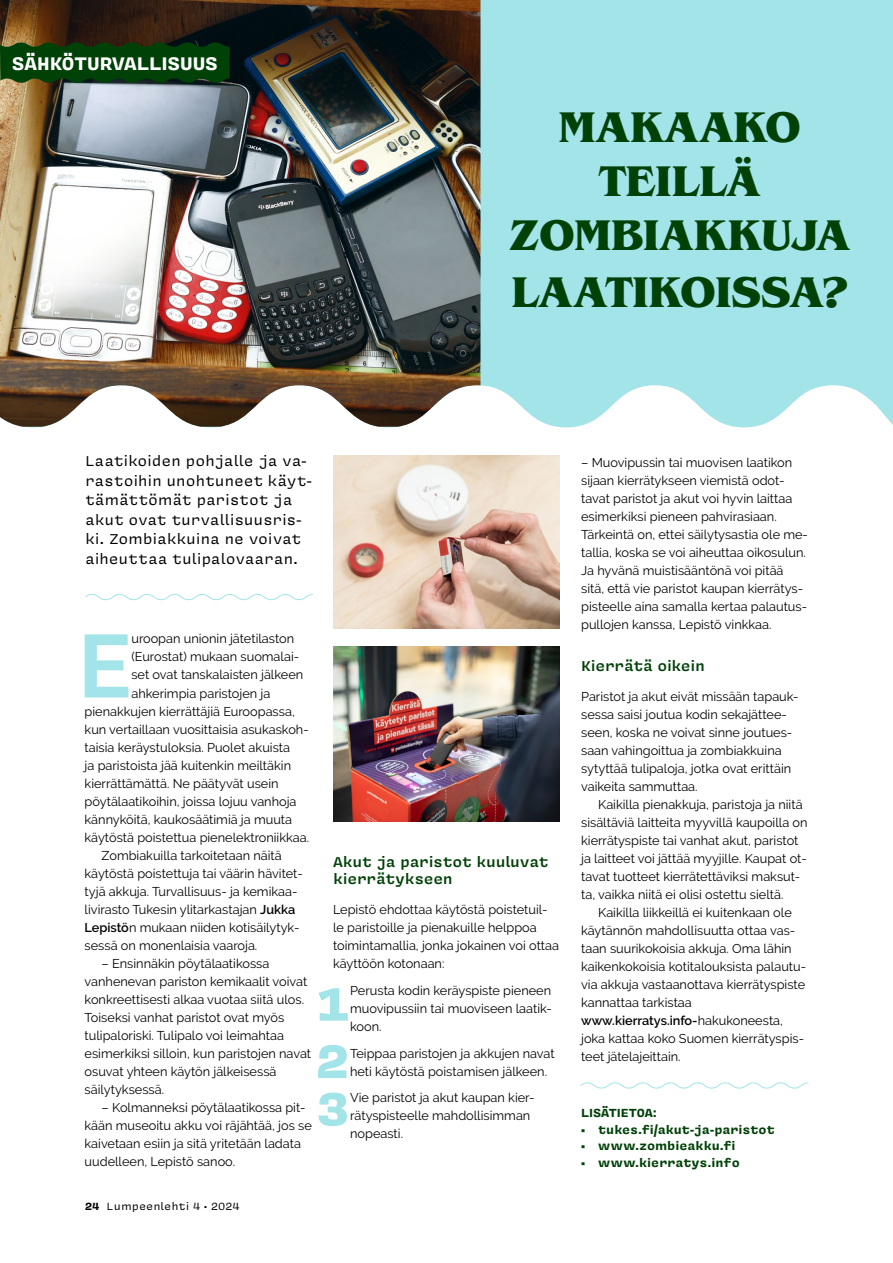
<style>
.page{position:relative;width:893px;height:1263px;background:#fff}
.page>*{position:absolute;margin:0;border:0;box-sizing:border-box;transform-origin:0 0}
.t1{font:700 88.8px "Raleway";color:#a3e4e8}
.t2{font:900 54px/57.4px "Covik Sans Mono";color:#a3e4e8}
.t3{font:700 45px/54.9px "Benguiat Pro ITC";color:#004107;text-align:center}
.t4{font:700 21px "Covik Sans Mono";letter-spacing:-.005em;color:#fff}
.t5{font:16.5px/19.5px "Covik Sans Mono";letter-spacing:-.015em;color:#000}
.t6{font:600 16.5px/18px "Covik Sans Mono";letter-spacing:-.02em;color:#004107}
.t7{font:700 13.5px "Covik Sans Mono";color:#004107}
.t8{font:12.75px/18px "Raleway";color:#000}
.t9{font:12px "Covik Sans Mono";color:#000}
.s1{font-weight:600}
.s2{font-weight:700}
</style>
<div class="page">
<div style="left:480px;top:0;width:413px;height:427px;background:#a3e4e8"></div>
<img style="left:0;top:0;width:480px;height:427px">
<img style="left:333px;top:455px;width:227px;height:173px">
<svg style="left:85px;top:594px;width:228px;height:6px"></svg>
<svg style="left:580px;top:1082px;width:229px;height:7px"></svg>
<img style="left:333px;top:646px;width:227px;height:175px">
<svg style="left:0;top:43px;width:230px;height:40px"></svg>
<h3 class="t4" style="left:12px;top:48px;width:207px">SÄHKÖTURVALLISUUS</h3>
<h3 class="t3" style="left:509px;top:100px;width:342px">MAKAAKO<br>TEILLÄ<br>ZOMBIAKKUJA<br>LAATIKOISSA?</h3>
<p class="t5" style="left:85px;top:450px;width:228px">Laatikoiden pohjalle ja va&shy;rastoihin unohtuneet käyt&shy;tämättömät paristot ja akut ovat turvallisuusris&shy;ki. Zombiakkuina ne voivat aiheuttaa tulipalovaaran.</p>
<h1 class="t1" style="left:78px;top:615px;width:55px">E</h1>
<p class="t8" style="left:131px;top:630px;width:164px">uroopan unionin jätetilaston</p>
<p class="t8" style="left:131px;top:648px;width:169px">(Eurostat) mukaan suomalai-</p>
<p class="t8" style="left:131px;top:666px;width:173px">set ovat tanskalaisten jälkeen</p>
<p class="t8" style="left:131px;top:684px;width:140px">ahkerimpia paristojen ja</p>
<p class="t8" style="left:85px;top:702px;width:212px">pienakkujen kierrättäjiä Euroopassa,</p>
<p class="t8" style="left:85px;top:720px;width:226px">kun vertaillaan vuosittaisia asukaskoh-</p>
<p class="t8" style="left:85px;top:738px;width:207px">taisia keräystuloksia. Puolet akuista</p>
<p class="t8" style="left:85px;top:756px;width:208px">ja paristoista jää kuitenkin meiltäkin</p>
<p class="t8" style="left:85px;top:774px;width:195px">kierrättämättä. Ne päätyvät usein</p>
<p class="t8" style="left:85px;top:792px;width:213px">pöytälaatikoihin, joissa lojuu vanhoja</p>
<p class="t8" style="left:85px;top:810px;width:209px">kännyköitä, kaukosäätimiä ja muuta</p>
<p class="t8" style="left:85px;top:828px;width:226px">käytöstä poistettua pienelektroniikkaa.</p>
<p class="t8" style="left:102px;top:846px;width:182px">Zombiakuilla tarkoitetaan näitä</p>
<p class="t8" style="left:85px;top:864px;width:220px">käytöstä poistettuja tai väärin hävitet-</p>
<p class="t8" style="left:85px;top:882px;width:214px">tyjä akkuja. Turvallisuus- ja kemikaa-</p>
<p class="t8" style="left:85px;top:900px;width:212px">livirasto Tukesin ylitarkastajan <span class="s1">Jukka</span></p>
<p class="t8" style="left:85px;top:918px;width:216px"><span class="s1">Lepistö</span>n mukaan niiden kotisäilytyk-</p>
<p class="t8" style="left:85px;top:936px;width:174px">sessä on monenlaisia vaaroja.</p>
<p class="t8" style="left:85px;top:954px;width:228px;text-indent:17px">– Ensinnäkin pöytälaatikossa vanhenevan pariston kemikaalit voivat konkreettisesti alkaa vuotaa siitä ulos.<br>Toiseksi vanhat paristot ovat myös tulipaloriski. Tulipalo voi leimahtaa esimerkiksi silloin, kun paristojen navat osuvat yhteen käytön jälkeisessä säilytyksessä.</p>
<p class="t8" style="left:85px;top:1098px;width:229px;text-indent:17px">– Kolmanneksi pöytälaatikossa pit&shy;kään museoitu akku voi räjähtää, jos se kaivetaan esiin ja sitä yritetään ladata uudelleen, Lepistö sanoo.</p>
<p class="t6" style="left:333px;top:851px;width:217px">Akut ja paristot kuuluvat kierrätykseen</p>
<p class="t8" style="left:333px;top:901px;width:227px">Lepistö ehdottaa käytöstä poistetuil&shy;le paristoille ja pienakuille helppoa toimintamallia, jonka jokainen voi ottaa käyttöön kotonaan:</p>
<p class="t8" style="left:350px;top:981px;width:203px;text-align:justify">Perusta kodin keräyspiste pieneen muovipussiin tai muoviseen laatik&shy;koon.</p>
<p class="t8" style="left:350px;top:1044px;width:206px">Teippaa paristojen ja akkujen navat heti käytöstä poistamisen jälkeen.</p>
<p class="t8" style="left:350px;top:1088px;width:186px">Vie paristot ja akut kaupan kier&shy;rätyspisteelle mahdollisimman nopeasti.</p>
<h2 class="t2" style="left:317px;top:971px;width:34px">1<br>2</h2>
<h2 class="t2" style="left:317px;top:1076px;width:34px">3</h2>
<p class="t9" style="left:85px;top:1198px;width:156px"><span class="s2">24</span> Lumpeenlehti 4 • 2024</p>
<p class="t8" style="left:581px;top:454px;width:228px">– Muovipussin tai muovisen laatikon sijaan kierrätykseen viemistä odot&shy;tavat paristot ja akut voi hyvin laittaa esimerkiksi pieneen pahvirasiaan.<br>Tärkeintä on, ettei säilytysastia ole me&shy;tallia, koska se voi aiheuttaa oikosulun.<br>Ja hyvänä muistisääntönä voi pitää sitä, että vie paristot kaupan kierrätys&shy;pisteelle aina samalla kertaa palautus&shy;pullojen kanssa, Lepistö vinkkaa.</p>
<p class="t6" style="left:581px;top:656px;width:125px">Kierrätä oikein</p>
<p class="t8" style="left:581px;top:688px;width:219px">Paristot ja akut eivät missään tapauk&shy;sessa saisi joutua kodin sekajättee&shy;seen, koska ne voivat sinne joutues&shy;saan vahingoittua ja zombiakkuina sytyttää tulipaloja, jotka ovat erittäin vaikeita sammuttaa.</p>
<p class="t8" style="left:581px;top:796px;width:228px;text-indent:17px">Kaikilla pienakkuja, paristoja ja niitä sisältäviä laitteita myyvillä kaupoilla on kierrätyspiste tai vanhat akut, paristot ja laitteet voi jättää myyjille. Kaupat ot&shy;tavat tuotteet kierrätettäviksi maksut&shy;ta, vaikka niitä ei olisi ostettu sieltä.</p>
<p class="t8" style="left:581px;top:904px;width:226px;text-indent:17px">Kaikilla liikkeillä ei kuitenkaan ole käytännön mahdollisuutta ottaa vas&shy;taan suurikokoisia akkuja. Oma lähin kaikenkokoisia kotitalouksista palautu&shy;via akkuja vastaanottava kierrätyspiste kannattaa tarkistaa <span class="s1">www.kierratys.info-</span>hakukoneesta, joka kattaa koko Suomen kierrätyspis&shy;teet jätelajeittain.</p>
<p class="t7" style="left:581px;top:1103px;width:77px">LISÄTIETOA:</p>
<p class="t7" style="left:581px;top:1120px;width:195px">• tukes.fi/akut-ja-paristot</p>
<p class="t7" style="left:581px;top:1136px;width:156px">• www.zombieakku.fi</p>
<p class="t7" style="left:581px;top:1153px;width:160px">• www.kierratys.info</p>
</div>
